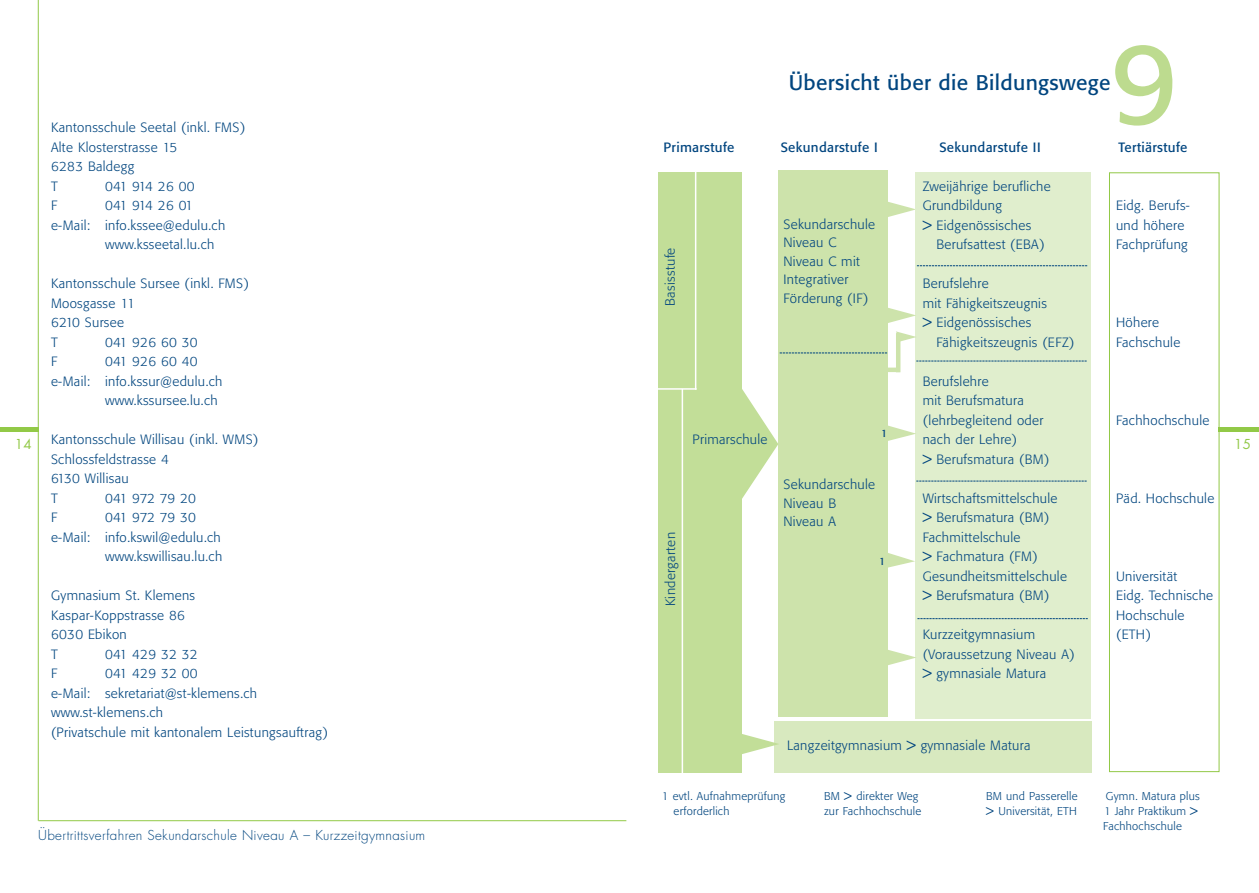
<style>
.page{position:relative;width:1259px;height:893px;background:#fff}
.page>*{position:absolute;margin:0;border:0;box-sizing:border-box;transform-origin:0 0}
.t1{font:115.5px "Formata BQ";color:#bddb8f}
.t2{font:21px "Formata BQ";letter-spacing:.015em;color:#01457f}
.t3{font:300 13.35px/19.5px "Formata BQ";letter-spacing:.025em;color:#01457f}
.t4{font:300 13.35px "Futura";letter-spacing:.025em;color:#01457f}
.t5{font:13.35px "Formata BQ";letter-spacing:.025em;color:#01457f}
.t6{font:300 13.35px "Formata BQ";letter-spacing:-.02em;color:#01457f}
.t7{font:300 13.35px "Formata BQ";letter-spacing:-.025em;color:#01457f}
.t8{font:300 13.35px "Formata BQ";letter-spacing:-.09em;color:#01457f}
.t9{font:13.35px "Futura";color:#92c947}
.t10{font:300 11.25px/15px "Formata BQ";letter-spacing:.025em;color:#01457f}
.t11{font:10.5px "Formata BQ";color:#01457f}
.s1{font-weight:400}
</style>
<div class="page">
<svg style="left:888px;top:202px;width:26px;height:15px"></svg>
<div style="left:1109px;top:172px;width:110px;height:600px;border:1px solid #92c947"></div>
<div style="left:914px;top:172px;width:176px;height:546px;background:#e0eecd"></div>
<div style="left:658px;top:172px;width:83px;height:601px;background:#c2de98"></div>
<div style="left:778px;top:171px;width:110px;height:546px;background:#cde3ab"></div>
<div style="left:774px;top:721px;width:317px;height:51px;background:#d8e9bf"></div>
<div style="left:1219px;top:427px;width:40px;height:5px;background:#92c947"></div>
<svg style="left:917px;top:265px;width:170px;height:1px"></svg>
<svg style="left:916px;top:361px;width:170px;height:1px"></svg>
<svg style="left:916px;top:481px;width:170px;height:1px"></svg>
<svg style="left:917px;top:618px;width:170px;height:1px"></svg>
<svg style="left:779px;top:353px;width:108px;height:1px"></svg>
<svg style="left:741px;top:731px;width:38px;height:26px"></svg>
<svg style="left:888px;top:420px;width:28px;height:26px"></svg>
<svg style="left:888px;top:546px;width:27px;height:27px"></svg>
<svg style="left:888px;top:644px;width:28px;height:27px"></svg>
<svg style="left:888px;top:302px;width:28px;height:41px"></svg>
<hr style="left:896px;top:333px;width:4px;height:39px;background:#cde3ab">
<hr style="left:864px;top:368px;width:36px;height:4px;background:#cde3ab">
<svg style="left:741px;top:386px;width:37px;height:115px"></svg>
<div style="left:0;top:427px;width:38px;height:5px;background:#92c947"></div>
<hr style="left:38px;top:0;width:1px;height:821px;background:#92c947">
<hr style="left:38px;top:820px;width:588px;height:1px;background:#92c947">
<hr style="left:681px;top:389px;width:2px;height:388px;background:#fff">
<hr style="left:649px;top:388px;width:47px;height:2px;background:#fff">
<hr style="left:695px;top:155px;width:1px;height:235px;background:#fff">
<p class="t9" style="left:15px;top:438px;width:18px">14</p>
<p class="t3" style="left:51px;top:118px;width:196px">Kantonsschule Seetal (inkl. FMS)<br>Alte Klosterstrasse 15<br>6283 Baldegg<br>T</p>
<p class="t7" style="left:105px;top:179px;width:91px">041 914 26 00</p>
<p class="t3" style="left:51px;top:196px;width:8px">F</p>
<p class="t8" style="left:105px;top:198px;width:89px">041 914 26 01</p>
<p class="t3" style="left:51px;top:215px;width:176px">e-Mail: info.kssee@edulu.ch</p>
<p class="t3" style="left:105px;top:235px;width:111px">www.ksseetal.lu.ch</p>
<p class="t3" style="left:51px;top:274px;width:199px">Kantonsschule Sursee (inkl. FMS)<br>Moosgasse 11<br>6210 Sursee<br>T</p>
<p class="t3" style="left:105px;top:332px;width:94px">041 926 60 30</p>
<p class="t3" style="left:51px;top:352px;width:8px">F</p>
<p class="t3" style="left:105px;top:352px;width:94px">041 926 60 40</p>
<p class="t3" style="left:51px;top:371px;width:173px">e-Mail: info.kssur@edulu.ch</p>
<p class="t3" style="left:105px;top:391px;width:114px">www.kssursee.lu.ch</p>
<p class="t3" style="left:51px;top:430px;width:209px">Kantonsschule Willisau (inkl. WMS)<br>Schlossfeldstrasse 4<br>6130 Willisau<br>T</p>
<p class="t6" style="left:105px;top:491px;width:92px">041 972 79 20</p>
<p class="t3" style="left:51px;top:508px;width:8px">F</p>
<p class="t6" style="left:105px;top:510px;width:92px">041 972 79 30</p>
<p class="t3" style="left:51px;top:527px;width:171px">e-Mail: info.kswil@edulu.ch</p>
<p class="t3" style="left:105px;top:547px;width:119px">www.kswillisau.lu.ch</p>
<p class="t3" style="left:51px;top:586px;width:146px">Gymnasium St. Klemens<br>Kaspar-Koppstrasse 86<br>6030 Ebikon<br>T</p>
<p class="t3" style="left:105px;top:644px;width:94px">041 429 32 32</p>
<p class="t3" style="left:51px;top:664px;width:8px">F</p>
<p class="t3" style="left:51px;top:664px;width:278px;text-indent:54px">041 429 32 00<br>e-Mail: sekretariat@st-klemens.ch www.st-klemens.ch<br>(Privatschule mit kantonalem Leistungsauftrag)</p>
<p class="t4" style="left:38px;top:829px;width:388px">Übertrittsverfahren Sekundarschule Niveau A – Kurzzeitgymnasium</p>
<h1 class="t1" style="left:1110px;top:21px;width:69px">9</h1>
<h2 class="t2" style="left:789px;top:71px;width:323px">Übersicht über die Bildungswege</h2>
<p class="t5" style="left:663px;top:139px;width:72px">Primarstufe</p>
<p class="t5" style="left:780px;top:139px;width:99px">Sekundarstufe I</p>
<p class="t5" style="left:939px;top:139px;width:103px">Sekundarstufe II</p>
<p class="t5" style="left:1118px;top:139px;width:70px">Tertiärstufe</p>
<p class="t3" style="left:661px;top:306px;width:60px;rotate:-90deg">Basisstufe</p>
<p class="t3" style="left:783px;top:215px;width:93px;line-height:18.6px">Sekundarschule<br>Niveau C<br>Niveau C mit<br>Integrativer<br>Förderung (IF)</p>
<p class="t3" style="left:692px;top:430px;width:76px">Primarschule</p>
<p class="t3" style="left:661px;top:606px;width:76px;rotate:-90deg">Kindergarten</p>
<p class="t11" style="left:881px;top:427px;width:8px">1</p>
<p class="t3" style="left:783px;top:475px;width:93px;line-height:18.6px">Sekundarschule<br>Niveau B<br>Niveau A</p>
<p class="t11" style="left:879px;top:555px;width:8px">1</p>
<p class="t3" style="left:922px;top:176px;width:129px">Zweijährige berufliche<br>Grundbildung<br><span class="s1">&gt;</span> Eidgenössisches</p>
<p class="t3" style="left:936px;top:235px;width:110px">Berufsattest (EBA)</p>
<p class="t3" style="left:922px;top:274px;width:126px">Berufslehre<br>mit Fähigkeitszeugnis <span class="s1">&gt;</span> Eidgenössisches</p>
<p class="t3" style="left:936px;top:332px;width:140px">Fähigkeitszeugnis (EFZ)</p>
<p class="t3" style="left:922px;top:371px;width:128px">Berufslehre<br>mit Berufsmatura (lehrbegleitend oder nach der Lehre)<br><span class="s1">&gt;</span> Berufsmatura (BM)</p>
<p class="t3" style="left:922px;top:488px;width:146px">Wirtschaftsmittelschule <span class="s1">&gt;</span> Berufsmatura (BM)<br>Fachmittelschule<br><span class="s1">&gt;</span> Fachmatura (FM)<br>Gesundheitsmittelschule <span class="s1">&gt;</span> Berufsmatura (BM)</p>
<p class="t3" style="left:922px;top:625px;width:154px">Kurzzeitgymnasium (Voraussetzung Niveau A) <span class="s1">&gt;</span> gymnasiale Matura</p>
<p class="t3" style="left:1116px;top:196px;width:75px">Eidg. Berufs&shy;und höhere<br>Fachprüfung</p>
<p class="t3" style="left:1116px;top:313px;width:66px">Höhere<br>Fachschule</p>
<p class="t3" style="left:1116px;top:410px;width:95px">Fachhochschule</p>
<p class="t3" style="left:1116px;top:488px;width:100px">Päd. Hochschule</p>
<p class="t3" style="left:1116px;top:566px;width:99px">Universität<br>Eidg. Technische<br>Hochschule (ETH)</p>
<p class="t9" style="left:1234px;top:438px;width:18px">15</p>
<p class="t3" style="left:787px;top:736px;width:245px">Langzeitgymnasium <span class="s1">&gt;</span> gymnasiale Matura</p>
<p class="t10" style="left:662px;top:789px;width:125px">1 evtl. Aufnahmeprüfung</p>
<p class="t10" style="left:824px;top:789px;width:96px">BM <span class="s1">&gt;</span> direkter Weg</p>
<p class="t10" style="left:986px;top:789px;width:93px">BM und Passerelle</p>
<p class="t10" style="left:1105px;top:789px;width:96px">Gymn. Matura plus</p>
<p class="t10" style="left:673px;top:804px;width:57px">erforderlich</p>
<p class="t10" style="left:824px;top:804px;width:99px">zur Fachhochschule</p>
<p class="t10" style="left:986px;top:804px;width:92px"><span class="s1">&gt;</span> Universität, ETH</p>
<p class="t10" style="left:1103px;top:804px;width:96px">1 Jahr Praktikum <span class="s1">&gt;<br></span>Fachhochschule</p>
</div>
